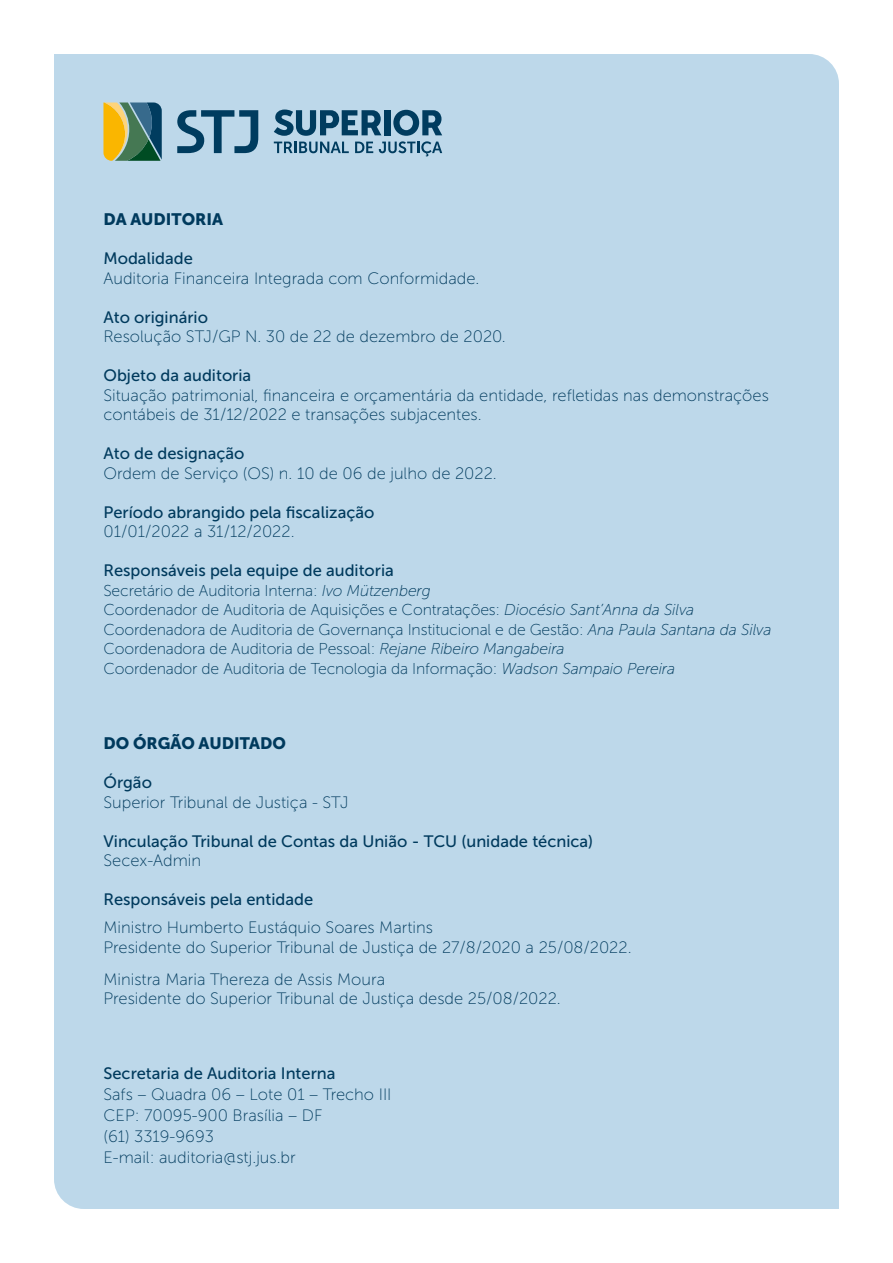
<style>
.page{position:relative;width:893px;height:1263px;background:#fff}
.page>*{position:absolute;margin:0;border:0;box-sizing:border-box;transform-origin:0 0}
.t1{font:16.5px/19.5px "Museo Sans 100";color:#003a5d}
.t2{font:16.5px/19.5px "Museo Sans 500";color:#003a5d}
.t3{font:16.5px "Museo Sans 900";color:#003a5d}
.t4{font:15.75px/19.5px "Museo Sans 100";letter-spacing:-.01em;color:#003a5d}
.s1{font-family:"Museo Sans 500"}
.s2{font-family:"Museo Sans 100"}
.s3{font-style:italic}
</style>
<div class="page">
<div style="left:54px;top:54px;width:785px;height:1155px;background:#bdd8ea"></div>
<svg style="left:274px;top:110px;width:168px;height:46px;background:#6b94ae"></svg>
<svg style="left:103px;top:102px;width:59px;height:59px;background:#7b8951"></svg>
<svg style="left:177px;top:110px;width:81px;height:43px;background:#6993ac"></svg>
<p class="t3" style="left:103px;top:210px;width:121px">DA AUDITORIA</p>
<p class="t1" style="left:103px;top:249px;width:377px"><span class="s1">Modalidade<br></span>Auditoria Financeira Integrada com Conformidade.</p>
<p class="t1" style="left:103px;top:307px;width:404px"><span class="s1">Ato originário<br></span>Resolução STJ/GP N. 30 de 22 de dezembro de 2020.</p>
<p class="t1" style="left:103px;top:366px;width:667px"><span class="s1">Objeto da auditoria<br></span>Situação patrimonial, financeira e orçamentária da entidade, refletidas nas demonstrações contábeis de 31/12/2022 e transações subjacentes.</p>
<p class="t1" style="left:103px;top:444px;width:395px"><span class="s1">Ato de designação<br></span>Ordem de Serviço (OS) n. 10 de 06 de julho de 2022.</p>
<p class="t2" style="left:103px;top:502px;width:272px">Período abrangido pela fiscalização<br><span class="s2">01/01/2022 a 31/12/2022.</span></p>
<p class="t2" style="left:103px;top:561px;width:292px">Responsáveis pela equipe de auditoria</p>
<p class="t4" style="left:103px;top:580px;width:670px">Secretário de Auditoria Interna: <span class="s3">Ivo Mützenberg<br></span>Coordenador de Auditoria de Aquisições e Contratações: <span class="s3">Diocésio Sant’Anna da Silva </span>Coordenadora de Auditoria de Governança Institucional e de Gestão: <span class="s3">Ana Paula Santana da Silva </span>Coordenadora de Auditoria de Pessoal: <span class="s3">Rejane Ribeiro Mangabeira<br></span>Coordenador de Auditoria de Tecnologia da Informação: <span class="s3">Wadson Sampaio Pereira</span></p>
<p class="t3" style="left:103px;top:734px;width:184px">DO ÓRGÃO AUDITADO</p>
<p class="t1" style="left:103px;top:773px;width:247px"><span class="s1">Órgão<br></span>Superior Tribunal de Justiça - STJ</p>
<p class="t2" style="left:103px;top:831px;width:491px">Vinculação Tribunal de Contas da União - TCU (unidade técnica)<br><span class="s2">Secex-Admin</span></p>
<p class="t1" style="left:103px;top:886px;width:331px;line-height:28px"><span class="s1">Responsáveis pela entidade<br></span>Ministro Humberto Eustáquio Soares Martins</p>
<p class="t1" style="left:103px;top:931px;width:530px;line-height:32.2px">Presidente do Superior Tribunal de Justiça de 27/8/2020 a 25/08/2022.<br>Ministra Maria Thereza de Assis Moura</p>
<p class="t1" style="left:103px;top:989px;width:459px">Presidente do Superior Tribunal de Justiça desde 25/08/2022.</p>
<p class="t1" style="left:103px;top:1063px;width:290px;line-height:21px"><span class="s1">Secretaria de Auditoria Interna<br></span>Safs – Quadra 06 – Lote 01 – Trecho III<br>CEP: 70095-900 Brasília – DF<br>(61) 3319-9693<br>E-mail: auditoria@stj.jus.br</p>
</div>
